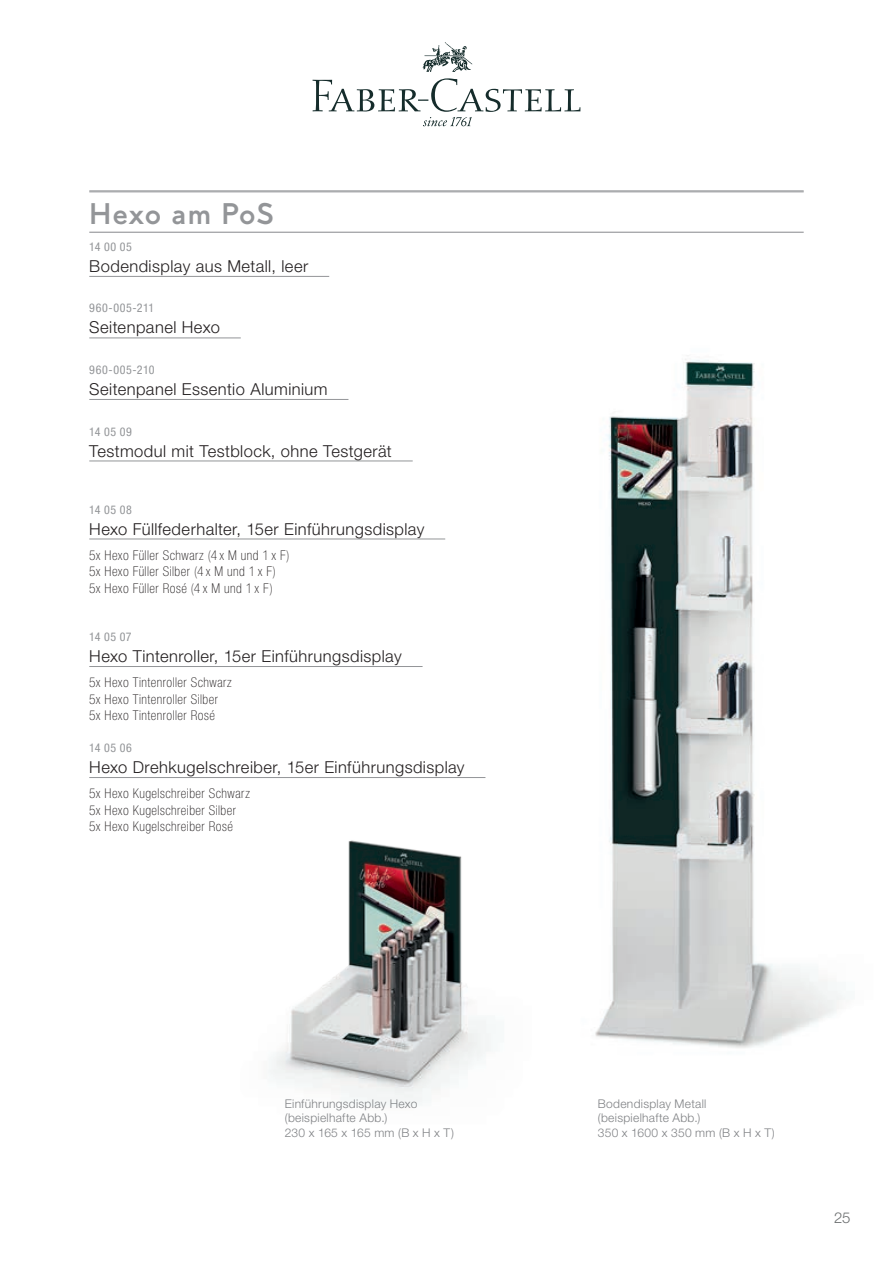
<style>
.page{position:relative;width:893px;height:1263px;background:#fff}
.page>*{position:absolute;margin:0;border:0;box-sizing:border-box;transform-origin:0 0}
._2019_-_02_subtitles{font:700 30px "MTT Milano";letter-spacing:.025em;color:#939598}
._2019_-_05_product_G{font:300 16.5px "Helvetica Neue LT Pro";letter-spacing:.025em;color:#231f20}
.t1{font:300 15px "Helvetica Neue LT Pro";color:#6c6f70}
._2019_-_06_productin{font:100 condensed 13.5px/16.5px "Helvetica Neue LT Pro";letter-spacing:.035em;color:#231f20}
.Technic_infos{font:300 12px/14.4px "Helvetica Neue LT Pro";letter-spacing:.025em;color:#808285}
._2019_-_04_-_art-no{font:condensed 12px "Helvetica Neue LT Pro";letter-spacing:.05em;color:#939598}
</style>
<div class="page">
<img style="left:595px;top:359px;width:250px;height:689px">
<img style="left:269px;top:840px;width:222px;height:262px">
<hr style="left:89px;top:191px;width:715px;height:1px;background:#939598">
<hr style="left:89px;top:192px;width:715px;height:1px;background:#939598">
<hr style="left:89px;top:232px;width:715px;height:1px;background:#939598">
<hr style="left:89px;top:276px;width:240px;height:1px;background:#939598">
<hr style="left:89px;top:338px;width:152px;height:1px;background:#939598">
<hr style="left:89px;top:399px;width:259px;height:1px;background:#939598">
<hr style="left:89px;top:461px;width:324px;height:1px;background:#939598">
<hr style="left:89px;top:539px;width:356px;height:1px;background:#939598">
<hr style="left:89px;top:666px;width:334px;height:1px;background:#939598">
<hr style="left:89px;top:777px;width:396px;height:1px;background:#939598">
<svg style="left:422px;top:42px;width:50px;height:30px"></svg>
<svg style="left:313px;top:78px;width:267px;height:48px"></svg>
<p class="_2019_-_02_subtitles" style="left:89px;top:196px;width:187px">Hexo am PoS</p>
<p class="_2019_-_04_-_art-no" style="left:89px;top:240px;width:44px">14 00 05</p>
<p class="_2019_-_05_product_G" style="left:89px;top:256px;width:221px">Bodendisplay aus Metall, leer</p>
<p class="_2019_-_04_-_art-no" style="left:89px;top:301px;width:67px">960-005-211</p>
<p class="_2019_-_05_product_G" style="left:89px;top:317px;width:132px">Seitenpanel Hexo</p>
<p class="_2019_-_04_-_art-no" style="left:89px;top:363px;width:67px">960-005-210</p>
<p class="_2019_-_05_product_G" style="left:89px;top:379px;width:240px">Seitenpanel Essentio Aluminium</p>
<p class="_2019_-_04_-_art-no" style="left:89px;top:424px;width:44px">14 05 09</p>
<p class="_2019_-_05_product_G" style="left:89px;top:441px;width:304px">Testmodul mit Testblock, ohne Testgerät</p>
<p class="_2019_-_04_-_art-no" style="left:89px;top:502px;width:44px">14 05 08</p>
<p class="_2019_-_05_product_G" style="left:89px;top:519px;width:337px">Hexo Füllfederhalter, 15er Einführungsdisplay</p>
<p class="_2019_-_06_productin" style="left:89px;top:547px;width:202px">5x Hexo Füller Schwarz (4 x M und 1 x F)<br>5x Hexo Füller Silber (4 x M und 1 x F)</p>
<p class="_2019_-_06_productin" style="left:89px;top:580px;width:185px">5x Hexo Füller Rosé (4 x M und 1 x F)</p>
<p class="_2019_-_04_-_art-no" style="left:89px;top:630px;width:44px">14 05 07</p>
<p class="_2019_-_05_product_G" style="left:89px;top:646px;width:314px">Hexo Tintenroller, 15er Einführungsdisplay</p>
<p class="_2019_-_06_productin" style="left:89px;top:675px;width:144px">5x Hexo Tintenroller Schwarz<br>5x Hexo Tintenroller Silber</p>
<p class="_2019_-_06_productin" style="left:89px;top:708px;width:127px">5x Hexo Tintenroller Rosé</p>
<p class="_2019_-_04_-_art-no" style="left:89px;top:741px;width:44px">14 05 06</p>
<p class="_2019_-_05_product_G" style="left:89px;top:757px;width:377px">Hexo Drehkugelschreiber, 15er Einführungsdisplay</p>
<p class="_2019_-_06_productin" style="left:89px;top:786px;width:162px">5x Hexo Kugelschreiber Schwarz<br>5x Hexo Kugelschreiber Silber</p>
<p class="_2019_-_06_productin" style="left:89px;top:819px;width:145px">5x Hexo Kugelschreiber Rosé</p>
<p class="Technic_infos" style="left:285px;top:1096px;width:134px">Einführungsdisplay Hexo (beispielhafte Abb.)</p>
<p class="Technic_infos" style="left:285px;top:1125px;width:171px">230 x 165 x 165 mm (B x H x T)</p>
<p class="Technic_infos" style="left:598px;top:1096px;width:110px">Bodendisplay Metall (beispielhafte Abb.)</p>
<p class="Technic_infos" style="left:598px;top:1125px;width:178px">350 x 1600 x 350 mm (B x H x T)</p>
<p class="t1" style="left:834px;top:1208px;width:18px">25</p>
</div>
